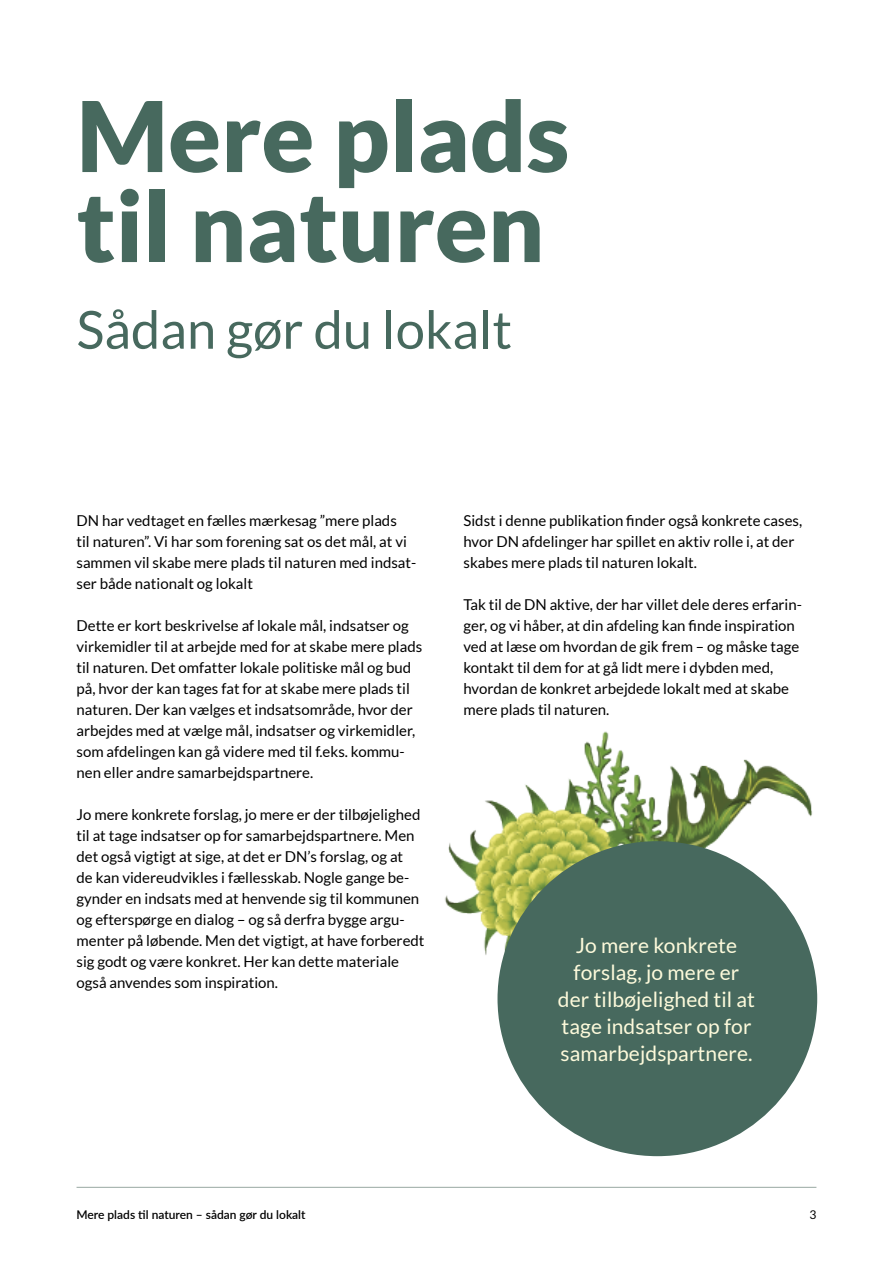
<style>
.page{position:relative;width:893px;height:1263px;background:#fff}
.page>*{position:absolute;margin:0;border:0;box-sizing:border-box;transform-origin:0 0}
.t1{font:900 97.5px "Lato";color:#47695e}
.t2{font:52.5px "Lato";color:#47695e}
.Fakta_boble_LYS{font:21px/27px "Lato";letter-spacing:.005em;color:#fdfadb;text-align:center}
.BRØDTEKST_NY{font:15px/21px "Lato";color:#000}
.t3{font:600 12px "Lato";color:#000}
.t4{font:12px "Lato";color:#000}
</style>
<div class="page">
<hr style="left:77px;top:1187px;width:739px;height:1px;background:#9daca6">
<img style="left:445px;top:731px;width:373px;height:273px">
<div style="left:497px;top:841px;width:320px;height:315px;background:#47695e;border-radius:50%"></div>
<p class="t1" style="left:77px;top:79px;width:494px">Mere plads</p>
<p class="t1" style="left:77px;top:169px;width:469px">til naturen</p>
<p class="t2" style="left:77px;top:300px;width:437px">Sådan gør du lokalt</p>
<p class="BRØDTEKST_NY" style="left:77px;top:510px;width:341px">DN har vedtaget en fælles mærkesag ”mere plads<br>til naturen”. Vi har som forening sat os det mål, at vi sammen vil skabe mere plads til naturen med indsat&shy;ser både nationalt og lokalt</p>
<p class="BRØDTEKST_NY" style="left:77px;top:615px;width:347px">Dette er kort beskrivelse af lokale mål, indsatser og virkemidler til at arbejde med for at skabe mere plads til naturen. Det omfatter lokale politiske mål og bud på, hvor der kan tages fat for at skabe mere plads til naturen. Der kan vælges et indsatsområde, hvor der arbejdes med at vælge mål, indsatser og virkemidler, som afdelingen kan gå videre med til f.eks. kommu&shy;nen eller andre samarbejdspartnere.</p>
<p class="BRØDTEKST_NY" style="left:77px;top:804px;width:349px">Jo mere konkrete forslag, jo mere er der tilbøjelighed til at tage indsatser op for samarbejdspartnere. Men det også vigtigt at sige, at det er DN’s forslag, og at<br>de kan videreudvikles i fællesskab. Nogle gange be&shy;gynder en indsats med at henvende sig til kommunen og efterspørge en dialog – og så derfra bygge argu&shy;menter på løbende. Men det vigtigt, at have forberedt sig godt og være konkret. Her kan dette materiale også anvendes som inspiration.</p>
<p class="BRØDTEKST_NY" style="left:463px;top:510px;width:340px">Sidst i denne publikation finder også konkrete cases, hvor DN afdelinger har spillet en aktiv rolle i, at der skabes mere plads til naturen lokalt.</p>
<p class="BRØDTEKST_NY" style="left:463px;top:594px;width:340px">Tak til de DN aktive, der har villet dele deres erfarin&shy;ger, og vi håber, at din afdeling kan finde inspiration ved at læse om hvordan de gik frem – og måske tage kontakt til dem for at gå lidt mere i dybden med, hvordan de konkret arbejdede lokalt med at skabe mere plads til naturen.</p>
<p class="Fakta_boble_LYS" style="left:558px;top:932px;width:199px">Jo mere konkrete forslag, jo mere er der tilbøjelighed til at tage indsatser op for samarbejdspartnere.</p>
<p class="t3" style="left:77px;top:1206px;width:231px">Mere plads til naturen – sådan gør du lokalt</p>
<p class="t4" style="left:809px;top:1208px;width:8px">3</p>
</div>
